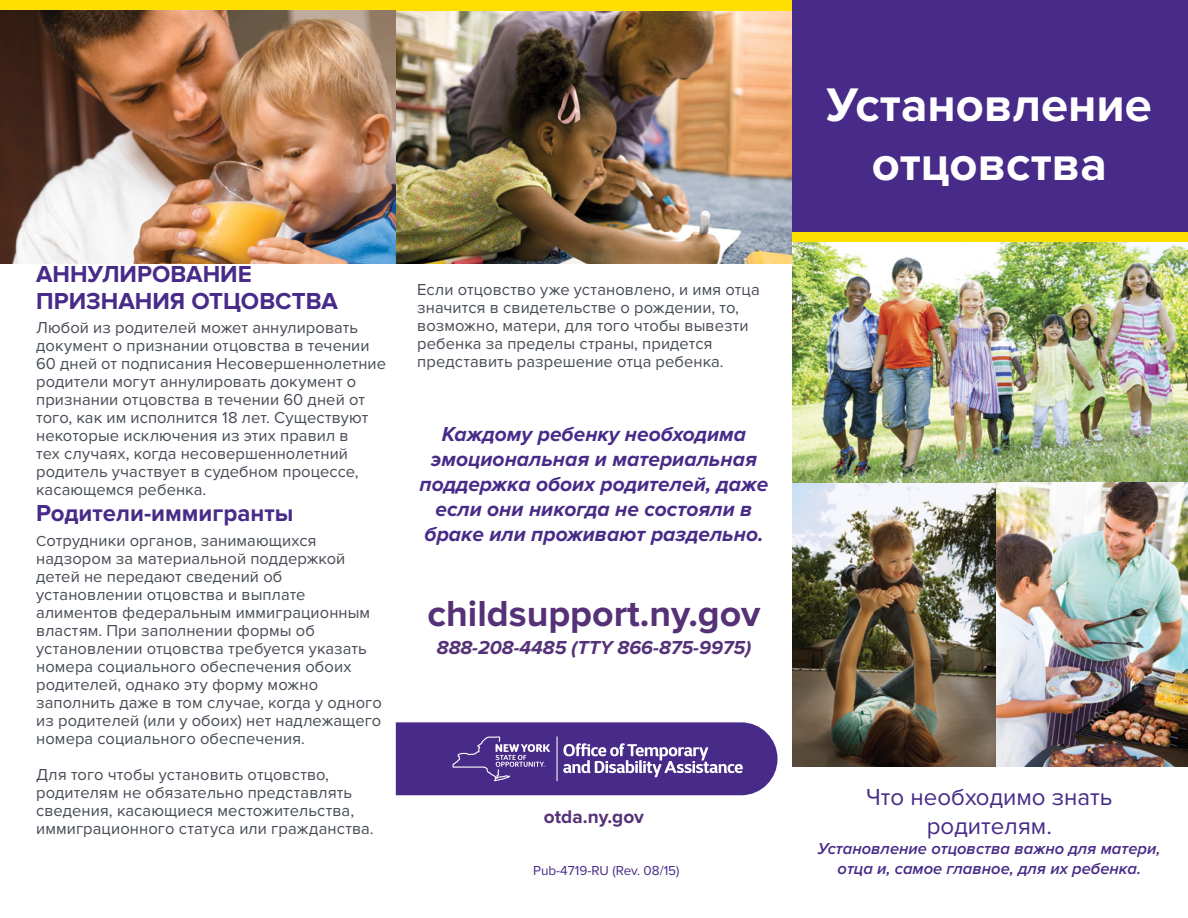
<style>
.page{position:relative;width:1188px;height:918px;background:#fff}
.page>*{position:absolute;margin:0;border:0;box-sizing:border-box;transform-origin:0 0}
.t1{font:700 48.9px/58.7px "Proxima Nova";color:#fff;text-align:center}
.t2{font:700 37.5px "Proxima Nova";color:#553278}
.t3{font:700 24px/27px "Proxima Nova";color:#482b88}
.t4{font:24px/29px "Proxima Nova";color:#482b88;text-align:center}
.t5{font:italic 700 21px/25.2px "Proxima Nova";color:#482b88;text-align:center}
.t6{font:italic 700 19.5px "Proxima Nova";color:#553278}
.t7{font:700 19.05px "Proxima Nova";color:#553278}
.t8{font:16.5px/18px "Proxima Nova";letter-spacing:.005em;color:#474c55}
.t9{font:italic 600 16.5px/19.8px "Proxima Nova";color:#482b88;text-align:center}
.t10{font:13.5px "Proxima Nova";color:#482b88}
.s1{font-size:15px}
</style>
<div class="page">
<img style="left:792px;top:243px;width:396px;height:524px">
<img style="left:0;top:11px;width:792px;height:252px">
<div style="left:792px;top:0;width:396px;height:232px;background:#482b88"></div>
<div style="left:792px;top:232px;width:396px;height:11px;background:#ffdf00"></div>
<div style="left:0;top:0;width:792px;height:11px;background:#ffdf00"></div>
<svg style="left:396px;top:722px;width:382px;height:73px;background:#5c4295"></svg>
<h3 class="t3" style="left:36px;top:261px;width:303px">АННУЛИРОВАНИЕ<br>ПРИЗНАНИЯ ОТЦОВСТВА</h3>
<p class="t8" style="left:36px;top:319px;width:351px">Любой из родителей может аннулировать документ о признании отцовства в течении 60 дней от подписания Несовершеннолетние родители могут аннулировать документ о признании отцовства в течении 60 дней от того, как им исполнится 18 лет. Существуют некоторые исключения из этих правил в<br>тех случаях, когда несовершеннолетний родитель участвует в судебном процессе, касающемся ребенка.</p>
<p class="t8" style="left:36px;top:532px;width:347px"><span class="s1">С</span>отрудники органов, занимающихся надзором за материальной поддержкой детей не передают сведений об установлении отцовства и выплате алиментов федеральным иммиграционным властям. При заполнении формы об установлении отцовства требуется указать номера социального обеспечения обоих родителей, однако эту форму можно заполнить даже в том случае, когда у одного из родителей (или у обоих) нет надлежащего номера социального обеспечения.</p>
<p class="t8" style="left:36px;top:766px;width:339px">Для того чтобы установить отцовство, родителям не обязательно представлять сведения, касающиеся местожительства, иммиграционного статуса или гражданства.</p>
<h3 class="t3" style="left:36px;top:500px;width:259px">Родители-иммигранты</h3>
<p class="t8" style="left:417px;top:280px;width:344px">Если отцовство уже установлено, и имя отца значится в свидетельстве о рождении, то, возможно, матери, для того чтобы вывезти ребенка за пределы страны, придется представить разрешение отца ребенка.</p>
<p class="t5" style="left:420px;top:422px;width:350px">Каждому ребенку необходима эмоциональная и материальная поддержка обоих родителей, даже если они никогда не состояли в браке или проживают раздельно.</p>
<h2 class="t2" style="left:427px;top:592px;width:335px">childsupport.ny.gov</h2>
<p class="t6" style="left:437px;top:636px;width:316px">888-208-4485 (TTY 866-875-9975)</p>
<p class="t7" style="left:544px;top:806px;width:102px">otda.ny.gov</p>
<p class="t10" style="left:533px;top:863px;width:148px">Pub-4719-RU (Rev. 08/15)</p>
<h1 class="t1" style="left:827px;top:77px;width:326px">Установление отцовства</h1>
<h3 class="t4" style="left:866px;top:783px;width:248px">Что необходимо знать родителям.</h3>
<p class="t9" style="left:818px;top:839px;width:344px">Установление отцовства важно для матери, отца и, самое главное, для их ребенка.</p>
</div>
